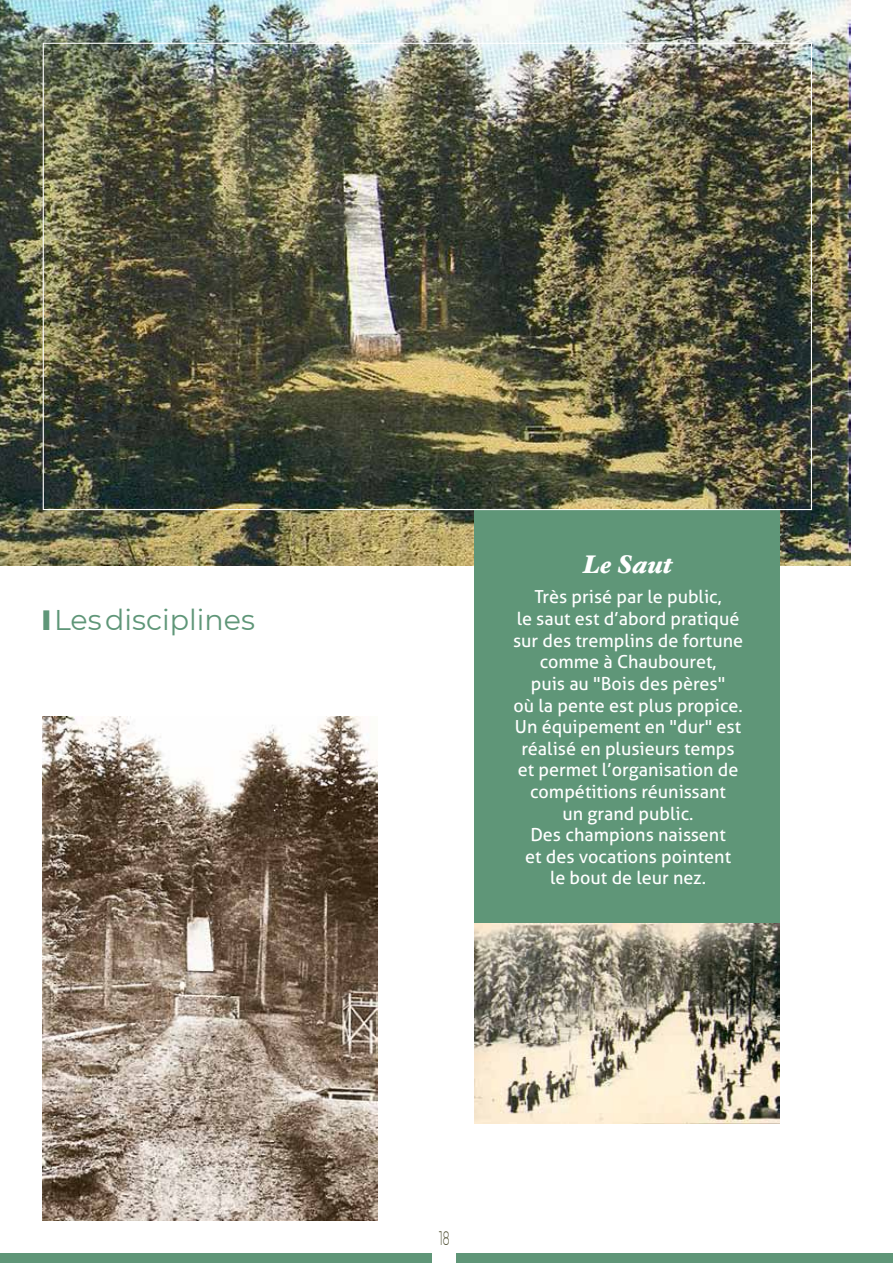
<style>
.page{position:relative;width:893px;height:1263px;background:#fff}
.page>*{position:absolute;margin:0;border:0;box-sizing:border-box;transform-origin:0 0}
.t1{font:28.5px "Montserrat";color:#5f9678}
.t2{font:italic 900 25.5px "Hoefler Text";letter-spacing:-.005em;color:#fff}
.t3{font:300 19.5px "Montserrat";color:#4c4d2f;scale:.55 1}
.t4{font:18px/21.6px "Aller";color:#fff;text-align:center}
</style>
<div class="page">
<div style="left:0;top:1253px;width:893px;height:10px;background:#5f9678"></div>
<div style="left:433px;top:1249px;width:23px;height:14px;background:#fff"></div>
<img style="left:0;top:0;width:850px;height:566px">
<div style="left:475px;top:509px;width:305px;height:416px;background:#5f9678"></div>
<img style="left:475px;top:923px;width:305px;height:200px">
<img style="left:43px;top:716px;width:334px;height:504px">
<h1 class="t1" style="left:43px;top:600px;width:214px">❙ Les disciplines</h1>
<h2 class="t2" style="left:583px;top:550px;width:91px">Le Saut</h2>
<p class="t4" style="left:513px;top:586px;width:232px">Très prisé par le public,<br>le saut est d’abord pratiqué sur des tremplins de fortune comme à Chaubouret,<br>puis au " Bois des pères "<br>où la pente est plus propice.<br>Un équipement en " dur" est réalisé en plusieurs temps et permet l’organisation de compétitions réunissant<br>un grand public.<br>Des champions naissent<br>et des vocations pointent<br>le bout de leur nez.</p>
<p class="t3" style="left:439px;top:1224px;width:21px">18</p>
</div>
